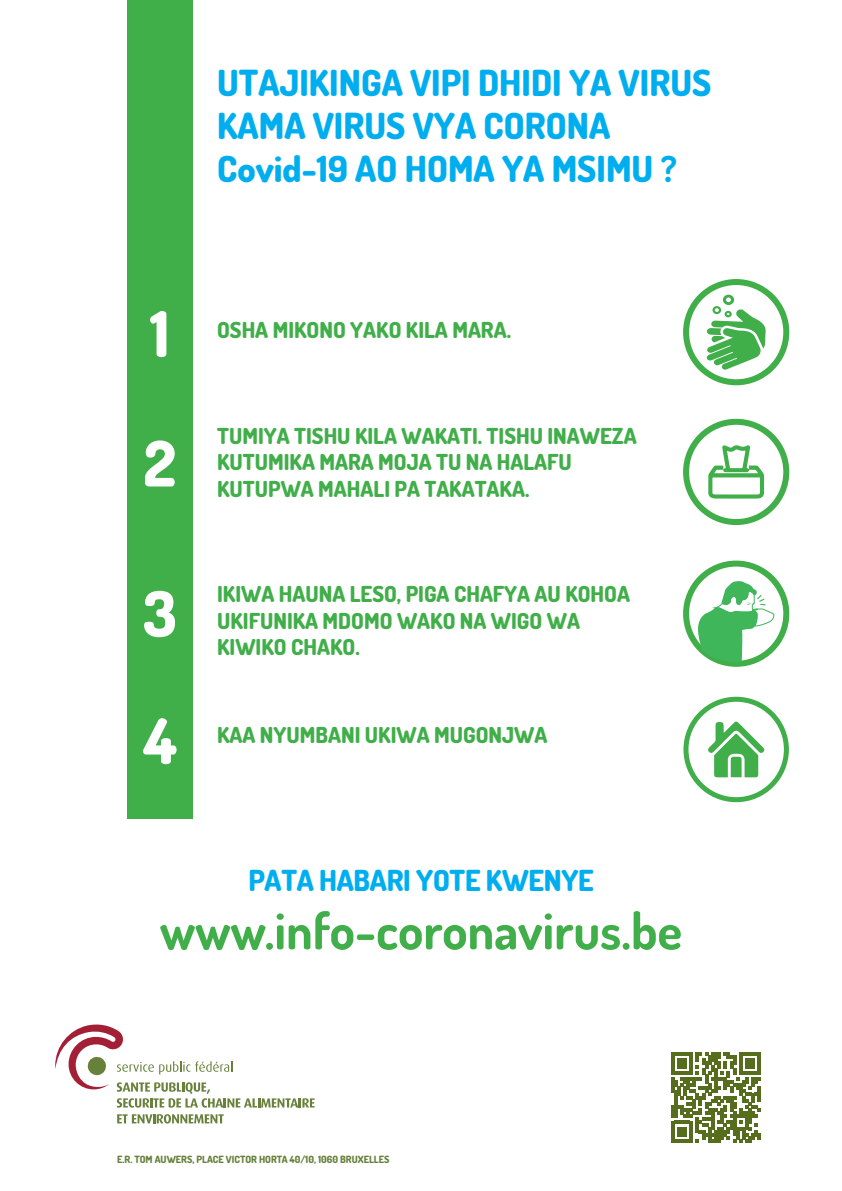
<style>
.page{position:relative;width:842px;height:1191px;background:#fff}
.page>*{position:absolute;margin:0;border:0;box-sizing:border-box;transform-origin:0 0}
.t1{font:800 63px/129.3px "Dosis";color:#fff}
.t2{font:700 51px "Dosis";color:#40ae49}
.t3{font:800 36px/43.2px "Dosis";color:#00aeef}
.t4{font:800 29px "Dosis";letter-spacing:-.01em;color:#00aeef}
.t5{font:800 22px/26.4px "Dosis";color:#40ae49}
.t6{font:800 10px "Dosis";color:#67813b}
</style>
<div class="page">
<div style="left:127px;top:0;width:65px;height:818px;background:#40ae49"></div>
<svg style="left:706px;top:295px;width:60px;height:75px"></svg>
<div style="left:683px;top:279px;width:106px;height:106px;border:6px solid #40ae49;border-radius:50%"></div>
<svg style="left:708px;top:445px;width:57px;height:54px"></svg>
<div style="left:683px;top:419px;width:106px;height:106px;border:6px solid #40ae49;border-radius:50%"></div>
<svg style="left:708px;top:721px;width:57px;height:56px"></svg>
<div style="left:683px;top:696px;width:106px;height:106px;border:5px solid #40ae49;border-radius:50%"></div>
<svg style="left:671px;top:1052px;width:90px;height:90px"></svg>
<div style="left:683px;top:560px;width:106px;height:107px;border:6px solid #40ae49;border-radius:50%"></div>
<svg style="left:698px;top:560px;width:77px;height:103px"></svg>
<svg style="left:55px;top:1024px;width:260px;height:83px"></svg>
<svg style="left:117px;top:1114px;width:107px;height:9px"></svg>
<h3 class="t3" style="left:217px;top:60px;width:496px">UTAJIKINGA VIPI DHIDI YA VIRUS<br>KAMA VIRUS VYA CORONA<br>Covid-19 AO HOMA YA MSIMU ?</h3>
<h1 class="t1" style="left:144px;top:268px;width:34px">1<br>2</h1>
<h1 class="t1" style="left:143px;top:549px;width:35px;line-height:127.3px">3<br>4</h1>
<p class="t5" style="left:217px;top:317px;width:295px">OSHA MIKONO YAKO KILA MARA.</p>
<p class="t5" style="left:217px;top:422px;width:421px">TUMIYA TISHU KILA WAKATI. TISHU INAWEZA<br>KUTUMIKA MARA MOJA TU NA HALAFU<br>KUTUPWA MAHALI PA TAKATAKA.</p>
<p class="t5" style="left:217px;top:581px;width:414px">IKIWA HAUNA LESO, PIGA CHAFYA AU KOHOA<br>UKIFUNIKA MDOMO WAKO NA WIGO WA<br>KIWIKO CHAKO.</p>
<p class="t5" style="left:217px;top:721px;width:332px">KAA NYUMBANI UKIWA MUGONJWA</p>
<h3 class="t4" style="left:248px;top:862px;width:347px">PATA HABARI YOTE KWENYE</h3>
<h2 class="t2" style="left:160px;top:898px;width:524px">www.info-coronavirus.be</h2>
<p class="t6" style="left:117px;top:1153px;width:274px">E.R. TOM AUWERS, PLACE VICTOR HORTA 40/10, 1060 BRUXELLES</p>
</div>
